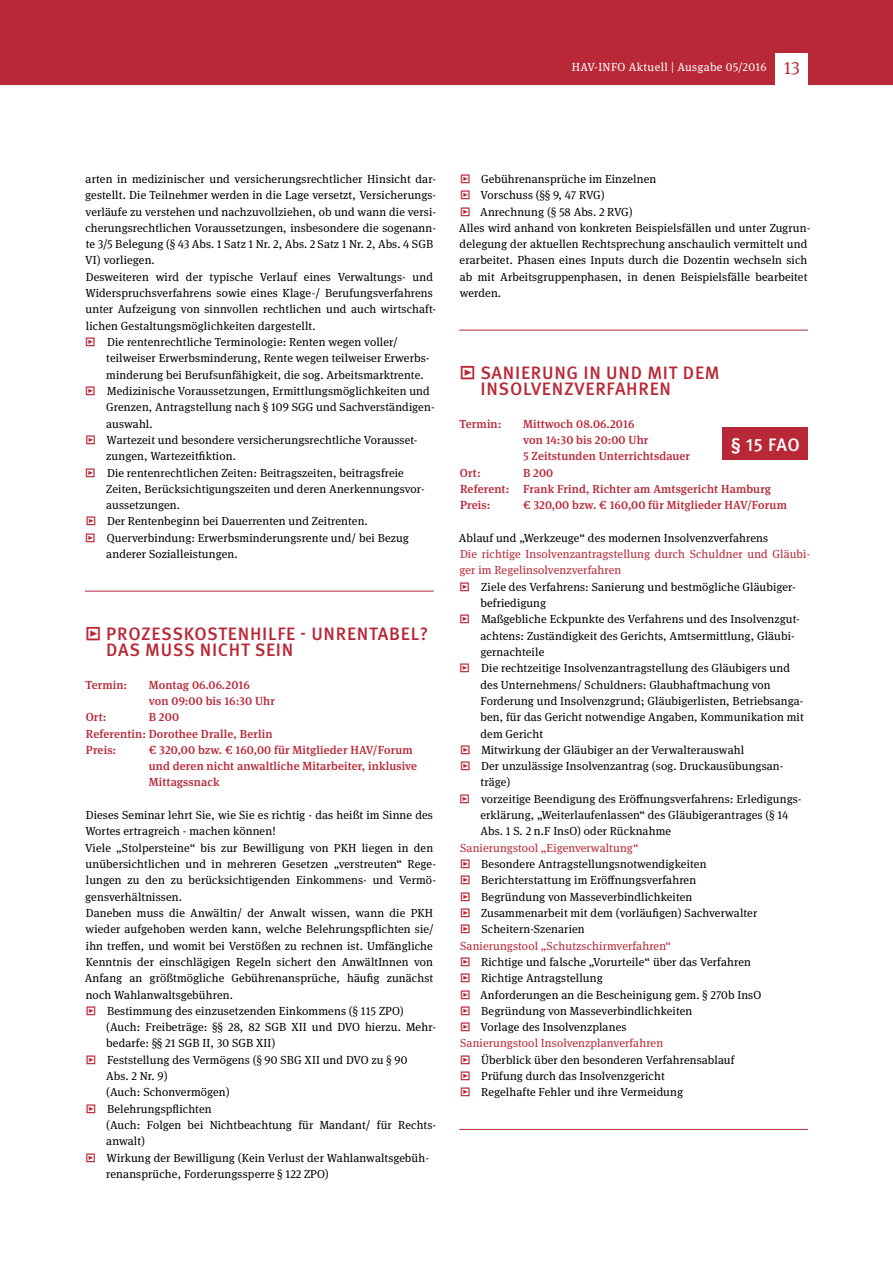
<style>
.page{position:relative;width:893px;height:1263px;background:#fff}
.page>*{position:absolute;margin:0;border:0;box-sizing:border-box;transform-origin:0 0}
.t1{font:500 18px/16.4px "Meta OT";letter-spacing:.04em;color:#b82837}
.t2{font:500 18px "Meta OT";color:#fff}
.t3{font:11.7px/16.4px "Meta Serif Pro";letter-spacing:.01em;color:#000}
.t4{font:500 11.7px/16.4px "Meta Serif Pro";letter-spacing:.01em;color:#b82837}
.t5{font:11.7px "Meta Serif Pro";letter-spacing:.01em;color:#b82837}
.t6{font:11.7px "Meta Serif Pro";letter-spacing:.03em;color:#fff}
.s1{font-size:18px;color:#b82837}
.s2{color:#b82837}
.s3{font-family:"Meta Serif Pro";font-weight:400}
</style>
<div class="page">
<div style="left:0;top:0;width:893px;height:84px;background:#b82837"></div>
<hr style="left:85px;top:591px;width:349px;height:1px;background:#b82837">
<hr style="left:459px;top:330px;width:349px;height:1px;background:#b82837">
<hr style="left:459px;top:1129px;width:349px;height:1px;background:#b82837">
<div style="left:723px;top:428px;width:85px;height:32px;background:#b82837"></div>
<hr style="left:0;top:84px;width:893px;height:1px;background:#b82837">
<div style="left:776px;top:53px;width:32px;height:37px;background:#fff"></div>
<p class="t6" style="left:572px;top:58px;width:230px">HAV-INFO Aktuell | Ausgabe 05/2016 <span class="s1">13</span></p>
<p class="t3" style="left:85px;top:170px;width:352px">arten in medizinischer und versicherungsrechtlicher Hinsicht dar&shy;gestellt. Die Teilnehmer werden in die Lage versetzt, Versicherungs&shy;verläufe zu verstehen und nachzuvollziehen, ob und wann die versi&shy;cherungsrechtlichen Voraussetzungen, insbesondere die sogenann&shy;te 3/5 Belegung (§ 43 Abs. 1 Satz 1 Nr. 2, Abs. 2 Satz 1 Nr. 2, Abs. 4 SGB VI) vorliegen.<br>Desweiteren wird der typische Verlauf eines Verwaltungs- und Widerspruchsverfahrens sowie eines Klage-/ Berufungsverfahrens unter Aufzeigung von sinnvollen rechtlichen und auch wirtschaft&shy;lichen Gestaltungsmöglichkeiten dargestellt.<br><span class="s2">ʾ</span> Die rentenrechtliche Terminologie: Renten wegen voller/</p>
<p class="t3" style="left:106px;top:349px;width:325px">teilweiser Erwerbsminderung, Rente wegen teilweiser Erwerbs-</p>
<p class="t3" style="left:106px;top:366px;width:319px">minderung bei Berufsunfähigkeit, die sog. Arbeitsmarktrente.</p>
<p class="t3" style="left:85px;top:382px;width:346px"><span class="s2">ʾ</span> Medizinische Voraussetzungen, Ermittlungsmöglichkeiten und</p>
<p class="t3" style="left:106px;top:398px;width:330px">Grenzen, Antragstellung nach § 109 SGG und Sachverständigen-</p>
<p class="t3" style="left:106px;top:415px;width:48px">auswahl.</p>
<p class="t3" style="left:86px;top:431px;width:333px"><span class="s2">ʾ</span> Wartezeit und besondere versicherungsrechtliche Vorausset-</p>
<p class="t3" style="left:106px;top:447px;width:131px">zungen, Wartezeitfiktion.</p>
<p class="t3" style="left:86px;top:464px;width:320px"><span class="s2">ʾ</span> Die rentenrechtlichen Zeiten: Beitragszeiten, beitragsfreie</p>
<p class="t3" style="left:106px;top:480px;width:320px">Zeiten, Berücksichtigungszeiten und deren Anerkennungsvor-</p>
<p class="t3" style="left:106px;top:496px;width:75px">aussetzungen.</p>
<p class="t3" style="left:86px;top:513px;width:283px"><span class="s2">ʾ</span> Der Rentenbeginn bei Dauerrenten und Zeitrenten.</p>
<p class="t3" style="left:86px;top:529px;width:325px"><span class="s2">ʾ</span> Querverbindung: Erwerbsminderungsrente und/ bei Bezug</p>
<p class="t3" style="left:106px;top:545px;width:133px">anderer Sozialleistungen.</p>
<h1 class="t1" style="left:106px;top:625px;width:324px;text-indent:-20px"><span class="s3">•</span> PROZESSKOSTENHILFE - UNRENTABEL?<br>DAS MUSS NICHT SEIN</h1>
<p class="t4" style="left:85px;top:675px;width:43px">Termin:</p>
<p class="t4" style="left:149px;top:675px;width:128px">Montag 06.06.2016<br>von 09:00 bis 16:30 Uhr</p>
<p class="t4" style="left:86px;top:708px;width:22px">Ort:</p>
<p class="t4" style="left:86px;top:708px;width:188px;text-indent:63px">B 200<br>Referentin: Dorothee Dralle, Berlin<br>Preis:</p>
<p class="t4" style="left:149px;top:741px;width:270px">€ 320,00 bzw. € 160,00 für Mitglieder HAV/Forum und deren nicht anwaltliche Mitarbeiter, inklusive<br>Mittagssnack</p>
<p class="t3" style="left:85px;top:806px;width:353px">Dieses Seminar lehrt Sie, wie Sie es richtig - das heißt im Sinne des Wortes ertragreich - machen können!<br>Viele „Stolpersteine“ bis zur Bewilligung von PKH liegen in den unübersichtlichen und in mehreren Gesetzen „verstreuten“ Rege&shy;lungen zu den zu berücksichtigenden Einkommens- und Vermö&shy;gensverhältnissen.<br>Daneben muss die Anwältin/ der Anwalt wissen, wann die PKH wieder aufgehoben werden kann, welche Belehrungspflichten sie/ ihn treffen, und womit bei Verstößen zu rechnen ist. Umfängliche Kenntnis der einschlägigen Regeln sichert den AnwältInnen von Anfang an größtmögliche Gebührenansprüche, häufig zunächst noch Wahlanwaltsgebühren.<br><span class="s2">ʾ</span> Bestimmung des einzusetzenden Einkommens (§ 115 ZPO)</p>
<p class="t3" style="left:106px;top:1018px;width:331px">(Auch: Freibeträge: §§ 28, 82 SGB XII und DVO hierzu. Mehr-</p>
<p class="t3" style="left:106px;top:1035px;width:171px">bedarfe: §§ 21 SGB II, 30 SGB XII)</p>
<p class="t3" style="left:86px;top:1051px;width:323px"><span class="s2">ʾ</span> Feststellung des Vermögens (§ 90 SBG XII und DVO zu § 90</p>
<p class="t3" style="left:106px;top:1067px;width:63px">Abs. 2 Nr. 9)</p>
<p class="t3" style="left:106px;top:1083px;width:125px">(Auch: Schonvermögen)</p>
<p class="t3" style="left:86px;top:1100px;width:127px"><span class="s2">ʾ</span> Belehrungspflichten</p>
<p class="t3" style="left:106px;top:1116px;width:331px">(Auch: Folgen bei Nichtbeachtung für Mandant/ für Rechts-</p>
<p class="t3" style="left:106px;top:1132px;width:40px">anwalt)</p>
<p class="t3" style="left:86px;top:1149px;width:345px"><span class="s2">ʾ</span> Wirkung der Bewilligung (Kein Verlust der Wahlanwaltsgebüh-</p>
<p class="t3" style="left:106px;top:1165px;width:224px">renansprüche, Forderungssperre § 122 ZPO)</p>
<p class="t3" style="left:459px;top:170px;width:353px"><span class="s2">ʾ</span> Gebührenansprüche im Einzelnen<br><span class="s2">ʾ</span> Vorschuss (§§ 9, 47 RVG)<br><span class="s2">ʾ</span> Anrechnung (§ 58 Abs. 2 RVG)<br>Alles wird anhand von konkreten Beispielsfällen und unter Zugrun&shy;delegung der aktuellen Rechtsprechung anschaulich vermittelt und erarbeitet. Phasen eines Inputs durch die Dozentin wechseln sich ab mit Arbeitsgruppenphasen, in denen Beispielsfälle bearbeitet werden.</p>
<h1 class="t1" style="left:480px;top:364px;width:241px;text-indent:-20px"><span class="s3">•</span> SANIERUNG IN UND MIT DEM<br>INSOLVENZVERFAHREN</h1>
<p class="t4" style="left:460px;top:415px;width:43px">Termin:</p>
<p class="t4" style="left:523px;top:415px;width:169px">Mittwoch 08.06.2016<br>von 14:30 bis 20:00 Uhr<br>5 Zeitstunden Unterrichtsdauer</p>
<p class="t4" style="left:460px;top:463px;width:22px">Ort:</p>
<h1 class="t2" style="left:731px;top:433px;width:71px">§ 15 FAO</h1>
<p class="t4" style="left:460px;top:463px;width:313px;text-indent:63px">B 200<br>Referent: Frank Frind, Richter am Amtsgericht Hamburg<br>Preis:</p>
<p class="t4" style="left:523px;top:496px;width:265px">€ 320,00 bzw. € 160,00 für Mitglieder HAV/Forum</p>
<p class="t3" style="left:459px;top:529px;width:311px">Ablauf und „Werkzeuge“ des modernen Insolvenzverfahrens</p>
<p class="t5" style="left:460px;top:545px;width:352px">Die richtige Insolvenzantragstellung durch Schuldner und Gläubi-</p>
<p class="t5" style="left:459px;top:562px;width:163px">ger im Regelinsolvenzverfahren</p>
<p class="t3" style="left:460px;top:578px;width:338px"><span class="s2">ʾ</span> Ziele des Verfahrens: Sanierung und bestmögliche Gläubiger-</p>
<p class="t3" style="left:480px;top:594px;width:67px">befriedigung</p>
<p class="t3" style="left:460px;top:610px;width:342px"><span class="s2">ʾ</span> Maßgebliche Eckpunkte des Verfahrens und des Insolvenzgut-</p>
<p class="t3" style="left:480px;top:627px;width:316px">achtens: Zuständigkeit des Gerichts, Amtsermittlung, Gläubi-</p>
<p class="t3" style="left:480px;top:643px;width:65px">gernachteile</p>
<p class="t3" style="left:460px;top:659px;width:332px"><span class="s2">ʾ</span> Die rechtzeitige Insolvenzantragstellung des Gläubigers und</p>
<p class="t3" style="left:480px;top:676px;width:292px">des Unternehmens/ Schuldners: Glaubhaftmachung von</p>
<p class="t3" style="left:480px;top:692px;width:325px">Forderung und Insolvenzgrund; Gläubigerlisten, Betriebsanga-</p>
<p class="t3" style="left:480px;top:708px;width:325px">ben, für das Gericht notwendige Angaben, Kommunikation mit</p>
<p class="t3" style="left:480px;top:725px;width:64px">dem Gericht</p>
<p class="t3" style="left:460px;top:741px;width:285px"><span class="s2">ʾ</span> Mitwirkung der Gläubiger an der Verwalterauswahl</p>
<p class="t3" style="left:460px;top:757px;width:325px"><span class="s2">ʾ</span> Der unzulässige Insolvenzantrag (sog. Druckausübungsan-</p>
<p class="t3" style="left:480px;top:774px;width:32px">träge)</p>
<p class="t3" style="left:460px;top:790px;width:343px"><span class="s2">ʾ</span> vorzeitige Beendigung des Eröffnungsverfahrens: Erledigungs-</p>
<p class="t3" style="left:480px;top:806px;width:309px">erklärung, „Weiterlaufenlassen“ des Gläubigerantrages (§ 14</p>
<p class="t3" style="left:480px;top:822px;width:192px">Abs. 1 S. 2 n.F InsO) oder Rücknahme</p>
<p class="t3" style="left:460px;top:839px;width:303px"><span class="s2">Sanierungstool „Eigenverwaltung“<br>ʾ</span> Besondere Antragstellungsnotwendigkeiten<br><span class="s2">ʾ</span> Berichterstattung im Eröffnungsverfahren<br><span class="s2">ʾ</span> Begründung von Masseverbindlichkeiten<br><span class="s2">ʾ</span> Zusammenarbeit mit dem (vorläufigen) Sachverwalter <span class="s2">ʾ</span> Scheitern-Szenarien<br><span class="s2">Sanierungstool „Schutzschirmverfahren“<br>ʾ</span> Richtige und falsche „Vorurteile“ über das Verfahren <span class="s2">ʾ</span> Richtige Antragstellung<br><span class="s2">ʾ</span> Anforderungen an die Bescheinigung gem. § 270b InsO <span class="s2">ʾ</span> Begründung von Masseverbindlichkeiten<br><span class="s2">ʾ</span> Vorlage des Insolvenzplanes<br><span class="s2">Sanierungstool Insolvenzplanverfahren<br>ʾ</span> Überblick über den besonderen Verfahrensablauf<br><span class="s2">ʾ</span> Prüfung durch das Insolvenzgericht<br><span class="s2">ʾ</span> Regelhafte Fehler und ihre Vermeidung</p>
</div>
